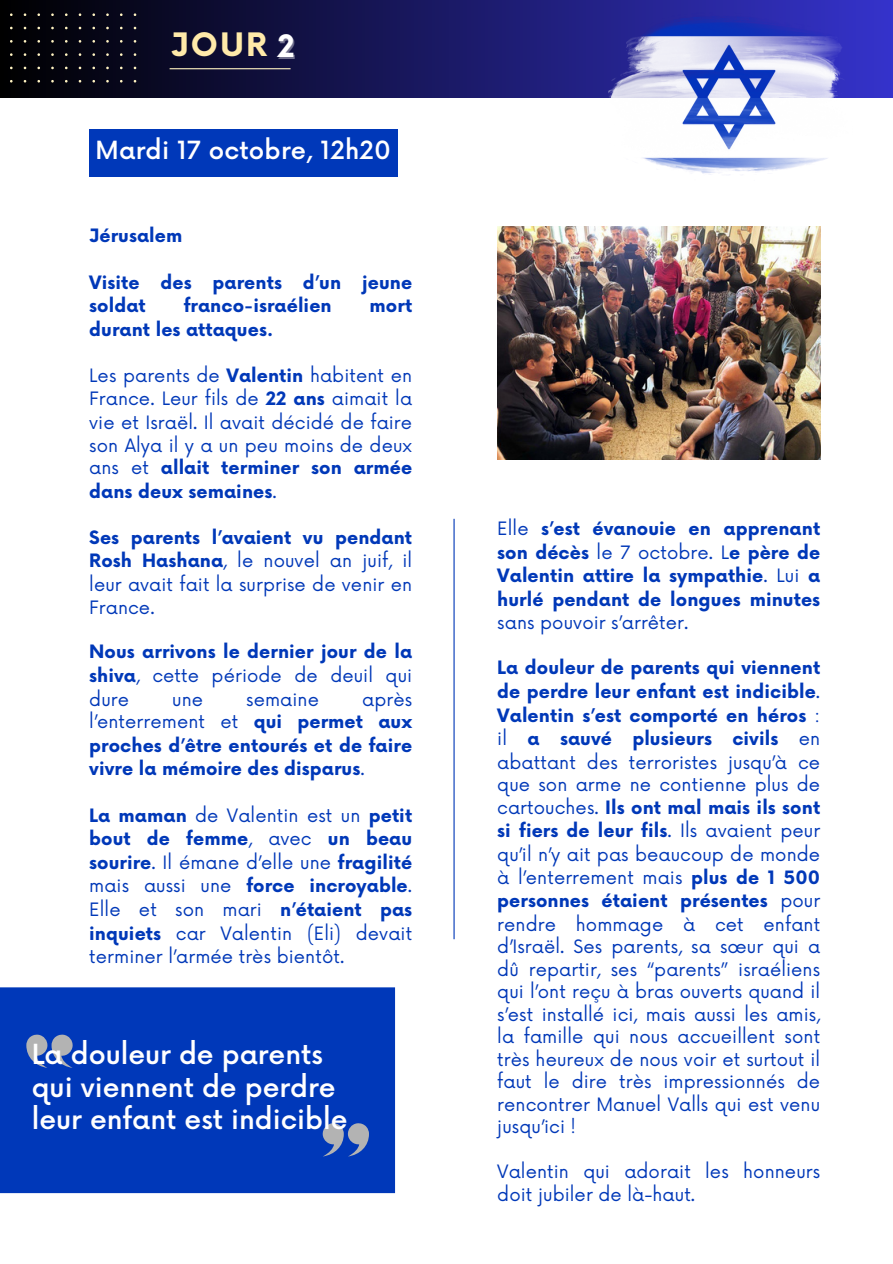
<style>
.page{position:relative;width:893px;height:1264px;background:#fff}
.page>*{position:absolute;margin:0;border:0;box-sizing:border-box;transform-origin:0 0}
.t1{font:700 31.5px "Now";color:#ffeaa9}
.t2{font:500 27px/32.5px "Now";color:#fff}
.t3{font:500 24.45px "Now";letter-spacing:.01em;color:#fff}
.t4{font:18px/23px "Now";letter-spacing:.005em;color:#0038b8;text-align:justify}
.t5{font:700 18px/23.5px "Now";letter-spacing:.005em;color:#0038b8;text-align:justify}
.s1{font-size:30.15px;color:rgb(255 255 255/.4)}
.s2{font-weight:700}
.s3{font-weight:400}
</style>
<div class="page">
<div style="left:0;top:0;width:892px;height:97px;background:linear-gradient(to right,#000,#3432cb)"></div>
<hr style="left:170px;top:68px;width:120px;height:1px;background:#fff3c2">
<svg style="left:10px;top:13px;width:126px;height:70px;background:#0d0c16"></svg>
<div style="left:89px;top:129px;width:308px;height:48px;background:#0038b9"></div>
<hr style="left:453px;top:519px;width:1px;height:420px;background:#0038b8">
<div style="left:0;top:987px;width:395px;height:206px;background:#0038b9"></div>
<svg style="left:322px;top:1123px;width:47px;height:33px"></svg>
<svg style="left:26px;top:1034px;width:47px;height:33px"></svg>
<img style="left:497px;top:226px;width:323px;height:233px">
<img style="left:603px;top:13px;width:251px;height:161px">
<p class="t1" style="left:171px;top:28px;width:127px">JOUR <span class="s1">2</span></p>
<p class="t3" style="left:96px;top:137px;width:297px">Mardi 17 octobre, 12h20</p>
<p class="t5" style="left:89px;top:225px;width:95px">Jérusalem</p>
<p class="t5" style="left:89px;top:271px;width:324px">Visite des parents d’un jeune soldat</p>
<p class="t5" style="left:184px;top:295px;width:149px">franco-israélien</p>
<p class="t5" style="left:369px;top:295px;width:44px">mort</p>
<p class="t5" style="left:89px;top:318px;width:185px">durant les attaques.</p>
<p class="t4" style="left:89px;top:365px;width:324px">Les parents de <span class="s2">Valentin</span> habitent en France. Leur fils de <span class="s2">22 ans</span> aimait la vie et Israël. Il avait décidé de faire son Alya il y a un peu moins de deux ans et <span class="s2">allait terminer son armée dans deux semaines</span>.</p>
<p class="t4" style="left:89px;top:526px;width:324px"><span class="s2">Ses parents l’avaient vu pendant Rosh Hashana</span>, le nouvel an juif, il leur avait fait la surprise de venir en France.</p>
<p class="t5" style="left:89px;top:641px;width:324px">Nous arrivons le dernier jour de la shiva<span class="s3">, cette période de deuil qui dure</span></p>
<p class="t5" style="left:89px;top:688px;width:324px;text-indent:273px"><span class="s3">après l’enterrement et</span> qui permet aux proches d’être entourés et de faire vivre la mémoire des disparus<span class="s3">.</span></p>
<p class="t4" style="left:89px;top:804px;width:324px;line-height:23.5px"><span class="s2">La maman</span> de Valentin est un <span class="s2">petit bout de femme</span>, avec <span class="s2">un beau sourire</span>. Il émane d’elle une <span class="s2">fragilité </span>mais aussi une <span class="s2">force incroyable</span>.<br>Elle et son mari <span class="s2">n’étaient pas inquiets</span> car Valentin (Eli) devait terminer l’armée très bientôt.</p>
<p class="t4" style="left:172px;top:688px;width:32px">une</p>
<p class="t4" style="left:246px;top:688px;width:74px">semaine</p>
<p class="t2" style="left:32px;top:1039px;width:317px">La douleur de parents qui viennent de perdre leur enfant est indicible</p>
<p class="t5" style="left:497px;top:518px;width:324px"><span class="s3">Elle</span> s’est évanouie en apprenant son décès <span class="s3">le 7 octobre. L</span>e père de Valentin attire la sympathie<span class="s3">. Lui</span> a hurlé pendant de longues minutes <span class="s3">sans pouvoir s’arrêter.</span></p>
<p class="t4" style="left:497px;top:657px;width:324px"><span class="s2">La douleur de parents qui viennent de perdre leur enfant est indicible</span>.<br><span class="s2">Valentin s’est comporté en héros</span> : il <span class="s2">a sauvé plusieurs civils</span> en abattant des terroristes jusqu’à ce que son arme ne contienne plus de cartouches. <span class="s2">Ils ont mal mais ils sont si fiers de leur fils</span>. Ils avaient peur qu’il n’y ait pas beaucoup de monde à l’enterrement mais <span class="s2">plus de 1 500 personnes étaient présentes</span> pour rendre hommage à cet enfant d’Israël. Ses parents, sa sœur qui a dû repartir, ses “parents” israéliens qui l’ont reçu à bras ouverts quand il s’est installé ici, mais aussi les amis, la famille qui nous accueillent sont très heureux de nous voir et surtout il faut le dire très impressionnés de rencontrer Manuel Valls qui est venu jusqu’ici !</p>
<p class="t4" style="left:497px;top:1161px;width:324px;line-height:22.5px">Valentin qui adorait les honneurs doit jubiler de là-haut.</p>
</div>
